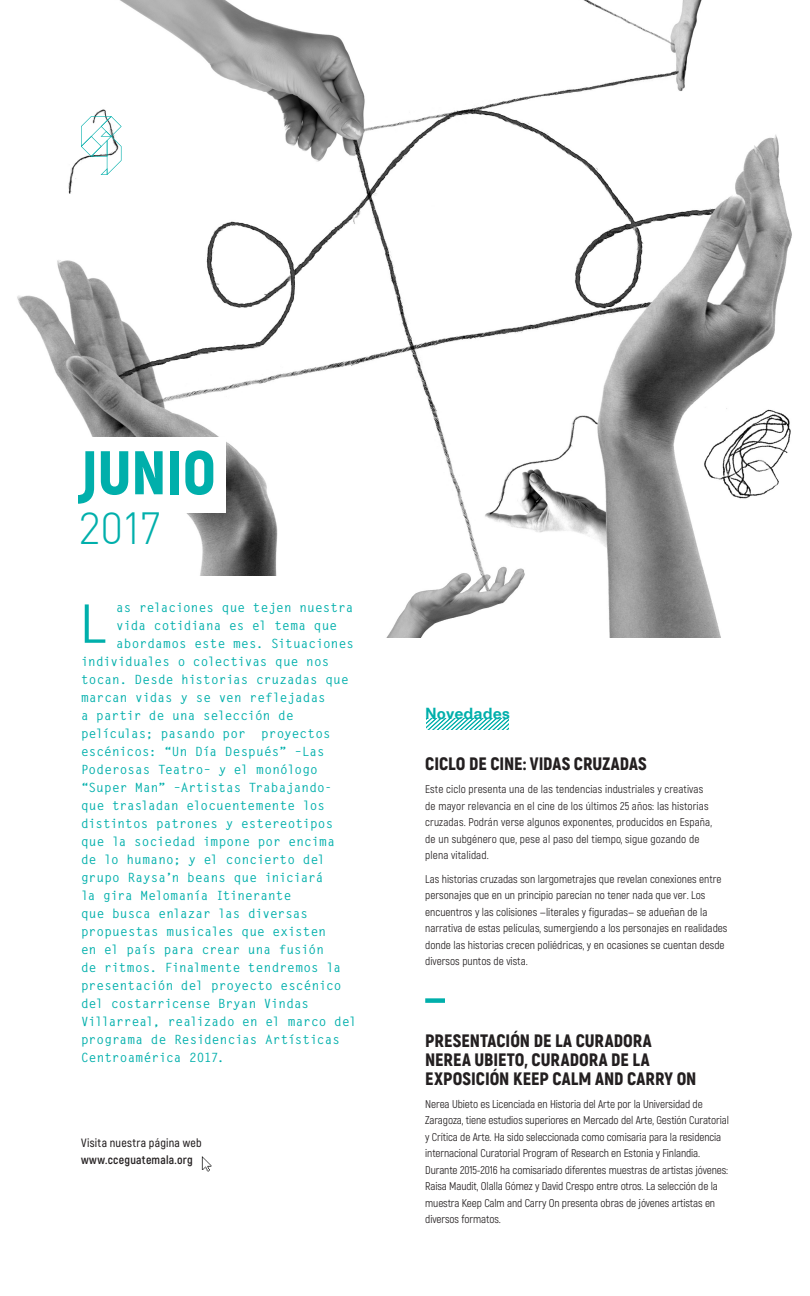
<style>
.page{position:relative;width:810px;height:1296px;background:#fff}
.page>*{position:absolute;margin:0;border:0;box-sizing:border-box;transform-origin:0 0}
.t1{font:900 61.5px "Akrobat";color:#00afab}
.Texto_Introductorio{font:700 53.25px "Letter Gothic Std";color:#00afab}
.t2{font:300 44.1px "DIN";color:#00afab}
._3_TíTULO{font:900 18px/18.8px "Akrobat";color:#231f20}
.t3{font:15px "Neuzeit S Heavy";color:#00afab}
.Texto_Introductorio-2{font:700 12.75px "Letter Gothic Std";letter-spacing:.005em;color:#00afab}
._3_TíTULO-2{font:600 12px "Akrobat";letter-spacing:.025em;color:#231f20}
._3_TíTULO-3{font:700 12px "Akrobat";letter-spacing:.02em;color:#231f20}
.Texto_General{font:11.25px/16.5px "Akrobat";color:#231f20}
</style>
<div class="page">
<img style="left:17px;top:0;width:775px;height:637px">
<div style="left:0;top:437px;width:225px;height:76px;background:#fff"></div>
<div style="left:0;top:481px;width:176px;height:75px;background:#fff"></div>
<svg style="left:81px;top:116px;width:41px;height:59px"></svg>
<svg style="left:426px;top:718px;width:82px;height:11px"></svg>
<div style="left:81px;top:576px;width:304px;height:517px;background:#fff"></div>
<svg style="left:202px;top:1156px;width:9px;height:15px"></svg>
<div style="left:425px;top:998px;width:20px;height:5px;background:#00afab"></div>
<p class="t1" style="left:78px;top:433px;width:139px">JUNIO</p>
<p class="t2" style="left:78px;top:501px;width:85px">2017</p>
<p class="Texto_Introductorio-2" style="left:116px;top:600px;width:239px">as relaciones que tejen nuestra</p>
<p class="Texto_Introductorio-2" style="left:116px;top:618px;width:223px">vida cotidiana es el tema que</p>
<p class="Texto_Introductorio-2" style="left:116px;top:636px;width:240px">abordamos este mes. Situaciones</p>
<p class="Texto_Introductorio-2" style="left:81px;top:654px;width:250px">individuales o colectivas que nos</p>
<p class="Texto_Introductorio-2" style="left:81px;top:672px;width:269px">tocan. Desde historias cruzadas que</p>
<p class="Texto_Introductorio-2" style="left:81px;top:690px;width:246px">marcan vidas y se ven reflejadas</p>
<p class="Texto_Introductorio-2" style="left:81px;top:708px;width:214px">a partir de una selección de</p>
<p class="Texto_Introductorio-2" style="left:81px;top:726px;width:251px">películas; pasando por proyectos</p>
<p class="Texto_Introductorio-2" style="left:81px;top:744px;width:245px">escénicos: “Un Día Después” –Las</p>
<p class="Texto_Introductorio-2" style="left:81px;top:762px;width:238px">Poderosas Teatro– y el monólogo</p>
<p class="Texto_Introductorio-2" style="left:81px;top:780px;width:253px">“Super Man” –Artistas Trabajando-</p>
<p class="Texto_Introductorio-2" style="left:81px;top:798px;width:246px">que trasladan elocuentemente los</p>
<p class="Texto_Introductorio-2" style="left:81px;top:816px;width:254px">distintos patrones y estereotipos</p>
<p class="Texto_Introductorio-2" style="left:81px;top:834px;width:256px">que la sociedad impone por encima</p>
<p class="Texto_Introductorio-2" style="left:81px;top:852px;width:246px">de lo humano; y el concierto del</p>
<p class="Texto_Introductorio-2" style="left:81px;top:870px;width:244px">grupo Raysa’n beans que iniciará</p>
<p class="Texto_Introductorio-2" style="left:81px;top:888px;width:212px">la gira Melomanía Itinerante</p>
<p class="Texto_Introductorio-2" style="left:81px;top:906px;width:229px">que busca enlazar las diversas</p>
<p class="Texto_Introductorio-2" style="left:81px;top:924px;width:247px">propuestas musicales que existen</p>
<p class="Texto_Introductorio-2" style="left:81px;top:942px;width:245px">en el país para crear una fusión</p>
<p class="Texto_Introductorio-2" style="left:81px;top:960px;width:262px">de ritmos. Finalmente tendremos la</p>
<p class="Texto_Introductorio-2" style="left:81px;top:978px;width:262px">presentación del proyecto escénico</p>
<p class="Texto_Introductorio-2" style="left:81px;top:996px;width:230px">del costarricense Bryan Vindas</p>
<p class="Texto_Introductorio-2" style="left:81px;top:1014px;width:277px">Villarreal, realizado en el marco del</p>
<p class="Texto_Introductorio-2" style="left:81px;top:1032px;width:261px">programa de Residencias Artísticas</p>
<p class="Texto_Introductorio-2" style="left:81px;top:1050px;width:145px">Centroamérica 2017.</p>
<p class="Texto_Introductorio" style="left:76px;top:591px;width:33px">L</p>
<p class="_3_TíTULO-2" style="left:81px;top:1136px;width:122px">Visita nuestra página web</p>
<p class="_3_TíTULO-3" style="left:81px;top:1153px;width:113px">www.cceguatemala.org</p>
<p class="t3" style="left:425px;top:705px;width:86px">Novedades</p>
<p class="_3_TíTULO" style="left:425px;top:754px;width:223px">CICLO DE CINE: VIDAS CRUZADAS</p>
<p class="Texto_General" style="left:425px;top:781px;width:288px">Este ciclo presenta una de las tendencias industriales y creativas de mayor relevancia en el cine de los últimos 25 años: las historias cruzadas. Podrán verse algunos exponentes, producidos en España, de un subgénero que, pese al paso del tiempo, sigue gozando de plena vitalidad.</p>
<p class="Texto_General" style="left:425px;top:870px;width:304px">Las historias cruzadas son largometrajes que revelan conexiones entre personajes que en un principio parecían no tener nada que ver. Los encuentros y las colisiones —literales y figuradas— se adueñan de la narrativa de estas películas, sumergiendo a los personajes en realidades donde las historias crecen poliédricas, y en ocasiones se cuentan desde diversos puntos de vista.</p>
<p class="_3_TíTULO" style="left:425px;top:1031px;width:273px">PRESENTACIÓN DE LA CURADORA<br>NEREA UBIETO, CURADORA DE LA<br>EXPOSICIÓN KEEP CALM AND CARRY ON</p>
<p class="Texto_General" style="left:425px;top:1096px;width:305px">Nerea Ubieto es Licenciada en Historia del Arte por la Universidad de Zaragoza, tiene estudios superiores en Mercado del Arte, Gestión Curatorial y Crítica de Arte. Ha sido seleccionada como comisaria para la residencia internacional Curatorial Program of Research en Estonia y Finlandia.<br>Durante 2015-2016 ha comisariado diferentes muestras de artistas jóvenes:<br>Raisa Maudit, Olalla Gómez y David Crespo entre otros. La selección de la muestra Keep Calm and Carry On presenta obras de jóvenes artistas en diversos formatos.</p>
</div>
